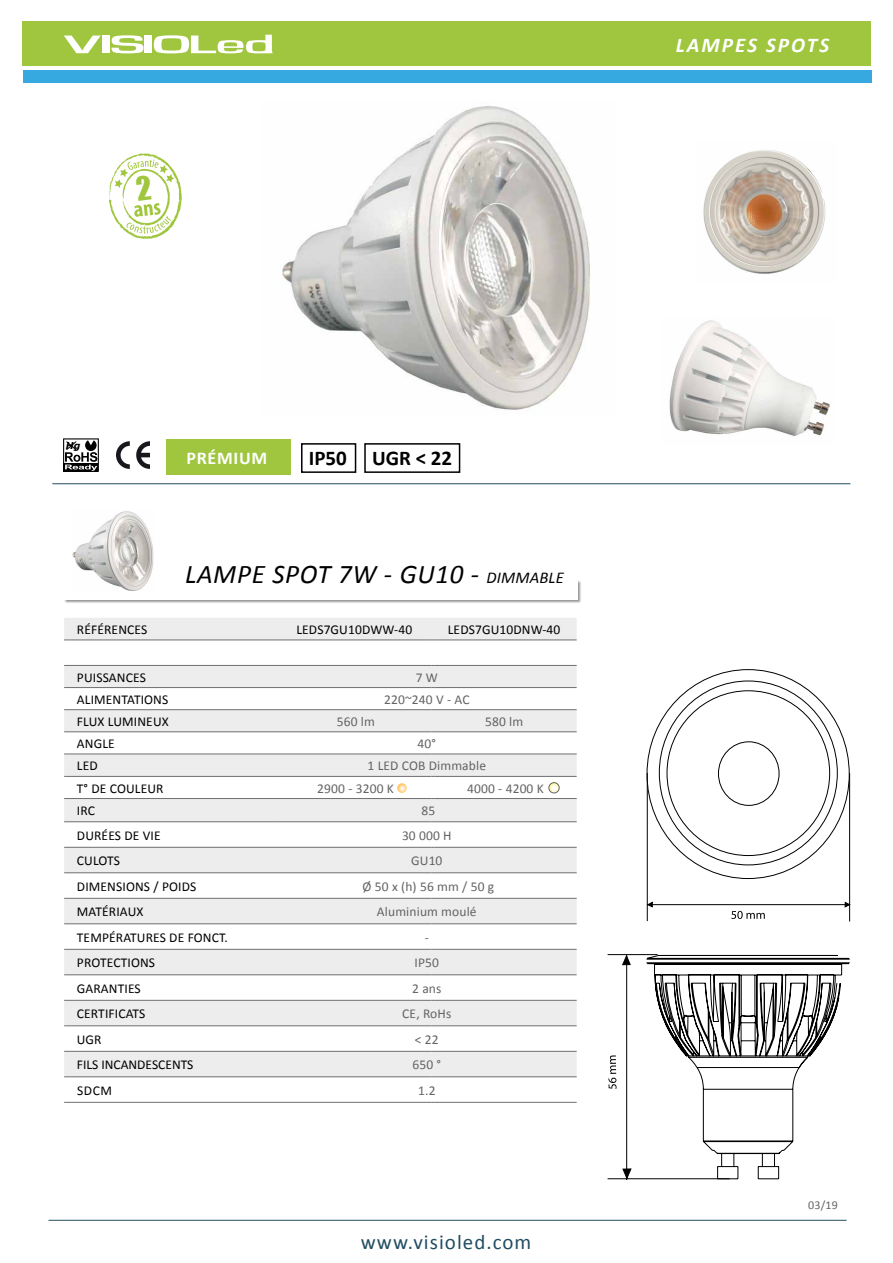
<style>
.page{position:relative;width:893px;height:1263px;background:#fff}
.page>*{position:absolute;margin:0;border:0;box-sizing:border-box;transform-origin:0 0}
.t1{font:italic 27px "Calibri";letter-spacing:.025em;color:#000}
.t2{font:21px "Calibri";letter-spacing:.05em;color:#214d62}
.t3{font:italic 700 21px "Calibri";letter-spacing:.1em;color:#fff}
.t4{font:700 21px "Calibri";color:#000}
.t5{font:700 18px "Calibri";letter-spacing:.04em;color:#fff}
.t6{font:13.5px "Calibri";letter-spacing:.01em;color:#000}
.t7{font:13.5px "Calibri";letter-spacing:.01em;color:#646363}
.t8{font:12px "Calibri";color:#646363}
.t9{font:italic 700 9.45px "Verdana";color:#000}
.s1{font-size:16.5px}
</style>
<div class="page">
<div style="left:22px;top:21px;width:849px;height:45px;background:#9fc63e"></div>
<svg style="left:64px;top:36px;width:37px;height:17px"></svg>
<div style="left:103px;top:36px;width:7px;height:17px;background:#fff"></div>
<svg style="left:111px;top:35px;width:32px;height:18px"></svg>
<div style="left:145px;top:36px;width:7px;height:17px;background:#fff"></div>
<svg style="left:154px;top:35px;width:119px;height:18px"></svg>
<hr style="left:48px;top:1220px;width:799px;height:1px;background:#214d62">
<div style="left:23px;top:70px;width:849px;height:13px;background:#36a9e1"></div>
<img style="left:116px;top:441px;width:34px;height:28px">
<div style="left:64px;top:580px;width:517px;height:23px;background:#000;opacity:.41"></div>
<div style="left:64px;top:580px;width:513px;height:19px;background:#fff"></div>
<hr style="left:52px;top:483px;width:798px;height:1px;background:#214d62">
<svg style="left:63px;top:438px;width:36px;height:34px"></svg>
<div style="left:166px;top:439px;width:125px;height:36px;background:#9fc63e"></div>
<div style="left:301px;top:443px;width:55px;height:30px;border:2px solid #000"></div>
<div style="left:364px;top:443px;width:96px;height:30px;border:2px solid #000"></div>
<svg style="left:646px;top:669px;width:204px;height:510px"></svg>
<hr style="left:626px;top:955px;width:1px;height:225px;background:#000">
<hr style="left:608px;top:954px;width:50px;height:1px;background:#000">
<hr style="left:608px;top:1178px;width:122px;height:1px;background:#000">
<svg style="left:622px;top:1168px;width:10px;height:12px"></svg>
<svg style="left:622px;top:954px;width:9px;height:11px"></svg>
<svg style="left:608px;top:1055px;width:9px;height:34px"></svg>
<hr style="left:647px;top:904px;width:202px;height:1px;background:#000">
<hr style="left:849px;top:773px;width:1px;height:148px;background:#000">
<hr style="left:647px;top:773px;width:1px;height:148px;background:#000">
<svg style="left:844px;top:901px;width:7px;height:7px"></svg>
<svg style="left:646px;top:901px;width:7px;height:7px"></svg>
<svg style="left:731px;top:911px;width:34px;height:8px"></svg>
<img style="left:281px;top:106px;width:309px;height:304px">
<img style="left:703px;top:150px;width:123px;height:124px">
<img style="left:669px;top:320px;width:161px;height:116px">
<img style="left:72px;top:511px;width:82px;height:80px">
<svg style="left:64px;top:618px;width:513px;height:356px;fill:#ededed"></svg>
<hr style="left:64px;top:640px;width:213px;height:1px;background:#706f6f">
<hr style="left:277px;top:640px;width:155px;height:1px;background:#706f6f">
<hr style="left:434px;top:640px;width:143px;height:1px;background:#706f6f">
<hr style="left:64px;top:665px;width:213px;height:1px;background:#706f6f">
<hr style="left:277px;top:665px;width:155px;height:1px;background:#706f6f">
<hr style="left:434px;top:665px;width:143px;height:1px;background:#706f6f">
<hr style="left:64px;top:687px;width:213px;height:1px;background:#706f6f">
<hr style="left:277px;top:687px;width:155px;height:1px;background:#706f6f">
<hr style="left:434px;top:687px;width:143px;height:1px;background:#706f6f">
<hr style="left:64px;top:709px;width:213px;height:1px;background:#706f6f">
<hr style="left:277px;top:709px;width:155px;height:1px;background:#706f6f">
<hr style="left:434px;top:709px;width:143px;height:1px;background:#706f6f">
<hr style="left:64px;top:731px;width:213px;height:1px;background:#706f6f">
<hr style="left:277px;top:731px;width:155px;height:1px;background:#706f6f">
<hr style="left:434px;top:731px;width:143px;height:1px;background:#706f6f">
<hr style="left:64px;top:754px;width:213px;height:1px;background:#706f6f">
<hr style="left:277px;top:754px;width:155px;height:1px;background:#706f6f">
<hr style="left:434px;top:754px;width:143px;height:1px;background:#706f6f">
<hr style="left:64px;top:776px;width:213px;height:1px;background:#706f6f">
<hr style="left:277px;top:776px;width:155px;height:1px;background:#706f6f">
<hr style="left:434px;top:776px;width:143px;height:1px;background:#706f6f">
<hr style="left:64px;top:798px;width:213px;height:1px;background:#706f6f">
<hr style="left:277px;top:798px;width:155px;height:1px;background:#706f6f">
<hr style="left:434px;top:798px;width:143px;height:1px;background:#706f6f">
<hr style="left:64px;top:821px;width:213px;height:1px;background:#706f6f">
<hr style="left:277px;top:821px;width:155px;height:1px;background:#706f6f">
<hr style="left:434px;top:821px;width:143px;height:1px;background:#706f6f">
<hr style="left:64px;top:847px;width:213px;height:1px;background:#706f6f">
<hr style="left:277px;top:847px;width:155px;height:1px;background:#706f6f">
<hr style="left:434px;top:847px;width:143px;height:1px;background:#706f6f">
<hr style="left:64px;top:872px;width:213px;height:1px;background:#706f6f">
<hr style="left:277px;top:872px;width:155px;height:1px;background:#706f6f">
<hr style="left:434px;top:872px;width:143px;height:1px;background:#706f6f">
<hr style="left:64px;top:898px;width:213px;height:1px;background:#706f6f">
<hr style="left:277px;top:898px;width:155px;height:1px;background:#706f6f">
<hr style="left:434px;top:898px;width:143px;height:1px;background:#706f6f">
<hr style="left:64px;top:923px;width:213px;height:1px;background:#706f6f">
<hr style="left:277px;top:923px;width:155px;height:1px;background:#706f6f">
<hr style="left:434px;top:923px;width:143px;height:1px;background:#706f6f">
<hr style="left:64px;top:949px;width:213px;height:1px;background:#706f6f">
<hr style="left:277px;top:949px;width:155px;height:1px;background:#706f6f">
<hr style="left:434px;top:949px;width:143px;height:1px;background:#706f6f">
<hr style="left:64px;top:974px;width:213px;height:1px;background:#706f6f">
<hr style="left:277px;top:974px;width:155px;height:1px;background:#706f6f">
<hr style="left:434px;top:974px;width:143px;height:1px;background:#706f6f">
<svg style="left:64px;top:1000px;width:513px;height:77px"></svg>
<hr style="left:434px;top:1076px;width:143px;height:1px;background:#706f6f">
<hr style="left:64px;top:1102px;width:213px;height:1px;background:#706f6f">
<hr style="left:277px;top:1102px;width:155px;height:1px;background:#706f6f">
<hr style="left:434px;top:1102px;width:143px;height:1px;background:#706f6f">
<svg style="left:549px;top:783px;width:10px;height:10px"></svg>
<div style="left:549px;top:782px;width:10px;height:11px;border:1px solid #646363;border-radius:50%"></div>
<svg style="left:397px;top:783px;width:10px;height:10px"></svg>
<svg style="left:109px;top:153px;width:73px;height:86px"></svg>
<h2 class="t3" style="left:676px;top:30px;width:155px">LAMPES SPOTS</h2>
<p class="t9" style="left:66px;top:439px;width:16px">Hg</p>
<h3 class="t5" style="left:186px;top:446px;width:82px">PRÉMIUM</h3>
<h2 class="t4" style="left:309px;top:443px;width:145px">IP50 UGR &lt; 22</h2>
<h1 class="t1" style="left:185px;top:555px;width:380px">LAMPE SPOT 7W - GU10 - <span class="s1">DIMMABLE</span></h1>
<p class="t6" style="left:77px;top:620px;width:72px">RÉFÉRENCES</p>
<p class="t6" style="left:296px;top:620px;width:117px">LEDS7GU10DWW-40</p>
<p class="t6" style="left:448px;top:620px;width:114px">LEDS7GU10DNW-40</p>
<p class="t6" style="left:77px;top:668px;width:70px">PUISSANCES</p>
<p class="t7" style="left:416px;top:668px;width:24px">7 W</p>
<p class="t6" style="left:77px;top:690px;width:93px">ALIMENTATIONS</p>
<p class="t7" style="left:384px;top:690px;width:87px">220~240 V - AC</p>
<p class="t6" style="left:77px;top:712px;width:93px">FLUX LUMINEUX</p>
<p class="t7" style="left:337px;top:712px;width:40px">560 lm</p>
<p class="t7" style="left:485px;top:712px;width:40px">580 lm</p>
<p class="t6" style="left:77px;top:734px;width:39px">ANGLE</p>
<p class="t7" style="left:418px;top:734px;width:20px">40°</p>
<p class="t6" style="left:77px;top:756px;width:22px">LED</p>
<p class="t7" style="left:368px;top:756px;width:120px">1 LED COB Dimmable</p>
<p class="t6" style="left:77px;top:779px;width:88px">T° DE COULEUR</p>
<p class="t7" style="left:317px;top:779px;width:78px">2900 - 3200 K</p>
<p class="t7" style="left:467px;top:779px;width:78px">4000 - 4200 K</p>
<p class="t6" style="left:77px;top:801px;width:20px">IRC</p>
<p class="t7" style="left:421px;top:801px;width:15px">85</p>
<p class="t6" style="left:77px;top:826px;width:85px">DURÉES DE VIE</p>
<p class="t7" style="left:402px;top:826px;width:51px">30 000 H</p>
<p class="t6" style="left:77px;top:851px;width:45px">CULOTS</p>
<p class="t7" style="left:411px;top:851px;width:33px">GU10</p>
<p class="t6" style="left:77px;top:877px;width:121px">DIMENSIONS / POIDS</p>
<p class="t7" style="left:363px;top:877px;width:133px">Ø 50 x (h) 56 mm / 50 g</p>
<p class="t6" style="left:77px;top:902px;width:68px">MATÉRIAUX</p>
<p class="t7" style="left:377px;top:902px;width:101px">Aluminium moulé</p>
<p class="t6" style="left:77px;top:928px;width:153px">TEMPÉRATURES DE FONCT.</p>
<p class="t7" style="left:425px;top:928px;width:6px">-</p>
<p class="t6" style="left:77px;top:953px;width:80px">PROTECTIONS</p>
<p class="t7" style="left:415px;top:953px;width:26px">IP50</p>
<p class="t6" style="left:77px;top:979px;width:65px">GARANTIES</p>
<p class="t7" style="left:412px;top:979px;width:31px">2 ans</p>
<p class="t6" style="left:77px;top:1004px;width:70px">CERTIFICATS</p>
<p class="t7" style="left:402px;top:1004px;width:51px">CE, RoHs</p>
<p class="t6" style="left:77px;top:1030px;width:26px">UGR</p>
<p class="t7" style="left:415px;top:1030px;width:25px">&lt; 22</p>
<p class="t6" style="left:77px;top:1055px;width:118px">FILS INCANDESCENTS</p>
<p class="t7" style="left:412px;top:1055px;width:30px">650 °</p>
<p class="t6" style="left:77px;top:1081px;width:36px">SDCM</p>
<p class="t7" style="left:418px;top:1081px;width:19px">1.2</p>
<h2 class="t2" style="left:361px;top:1227px;width:172px">www.visioled.com</h2>
<p class="t8" style="left:808px;top:1196px;width:31px">03/19</p>
</div>
